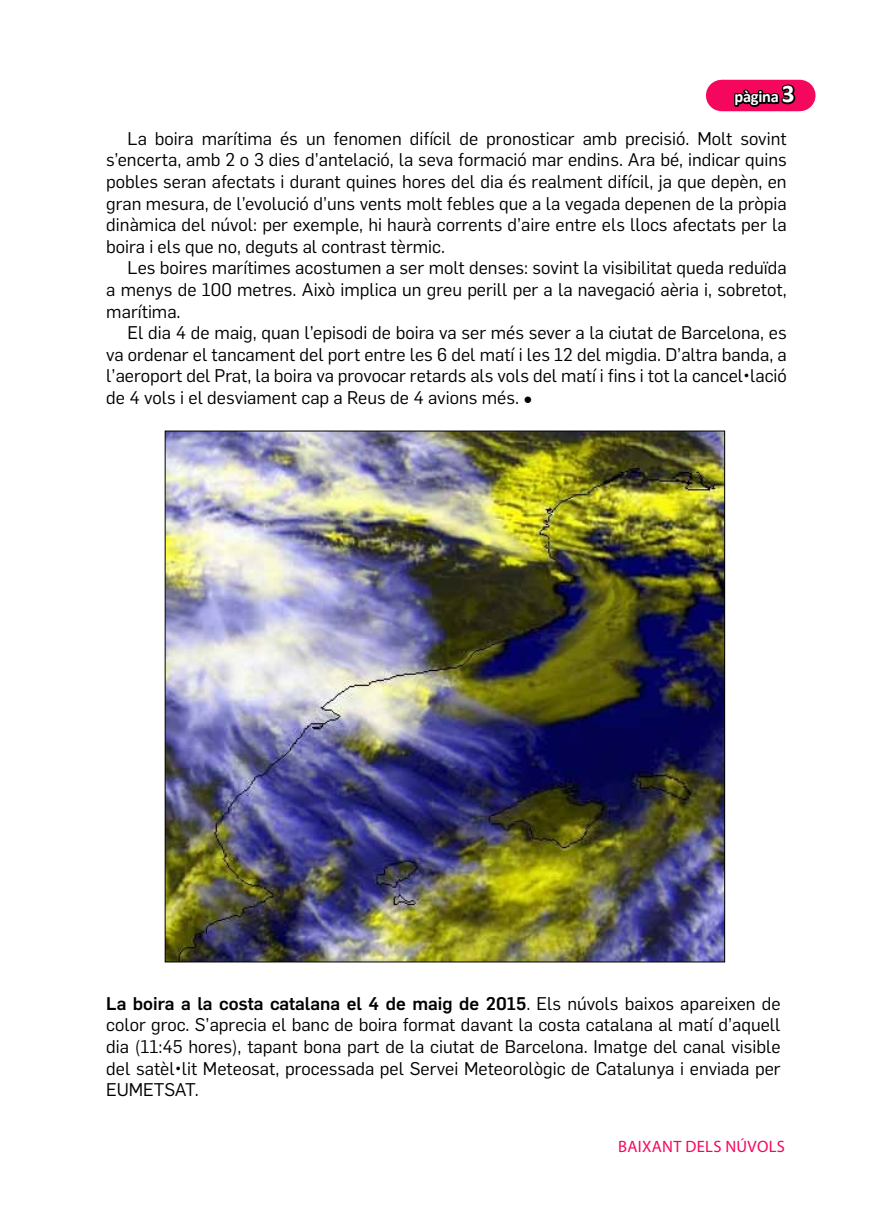
<style>
.page{position:relative;width:893px;height:1225px;background:#fff}
.page>*{position:absolute;margin:0;border:0;box-sizing:border-box;transform-origin:0 0}
.t1{font:18px/21.6px "Flama";color:#000;text-align:justify}
.t2{font:16.5px "Myriad Pro";letter-spacing:.02em;color:#f5075d}
.t3{font:700 16.5px "Calibri";letter-spacing:-.02em;color:#fff}
.s1{font-size:25.5px}
.s2{font-family:"Arial";font-size:15px}
.s3{font-weight:500}
</style>
<div class="page">
<div style="left:722px;top:80px;width:78px;height:31px;background:#f5075d"></div>
<svg style="left:734px;top:84px;width:62px;height:23px"></svg>
<img style="left:167px;top:433px;width:556px;height:527px">
<p class="t3" style="left:735px;top:86px;width:62px">pàgina <span class="s1">3</span></p>
<p class="t1" style="left:106px;top:126px;width:682px;text-indent:21px">La boira marítima és un fenomen difícil de pronosticar amb precisió. Molt sovint s’encerta, amb 2 o 3 dies d’antelació, la seva formació mar endins. Ara bé, indicar quins pobles seran afectats i durant quines hores del dia és realment difícil, ja que depèn, en gran mesura, de l’evolució d’uns vents molt febles que a la vegada depenen de la pròpia dinàmica del núvol: per exemple, hi haurà corrents d’aire entre els llocs afectats per la boira i els que no, deguts al contrast tèrmic.</p>
<p class="t1" style="left:106px;top:256px;width:682px;text-indent:21px">Les boires marítimes acostumen a ser molt denses: sovint la visibilitat queda reduïda a menys de 100 metres. Això implica un greu perill per a la navegació aèria i, sobretot, marítima.</p>
<p class="t1" style="left:106px;top:321px;width:682px;text-indent:21px">El dia 4 de maig, quan l’episodi de boira va ser més sever a la ciutat de Barcelona, es va ordenar el tancament del port entre les 6 del matí i les 12 del migdia. D’altra banda, a l’aeroport del Prat, la boira va provocar retards als vols del matí i fins i tot la cancel•lació de 4 vols i el desviament cap a Reus de 4 avions més. <span class="s2">●</span></p>
<p class="t1" style="left:106px;top:991px;width:676px"><span class="s3">La boira a la costa catalana el 4 de maig de 2015</span>. Els núvols baixos apareixen de color groc. S’aprecia el banc de boira format davant la costa catalana al matí d’aquell dia (11:45 hores), tapant bona part de la ciutat de Barcelona. Imatge del canal visible del satèl•lit Meteosat, processada pel Servei Meteorològic de Catalunya i enviada per EUMETSAT.</p>
<p class="t2" style="left:618px;top:1136px;width:168px">BAIXANT DELS NÚVOLS</p>
</div>
